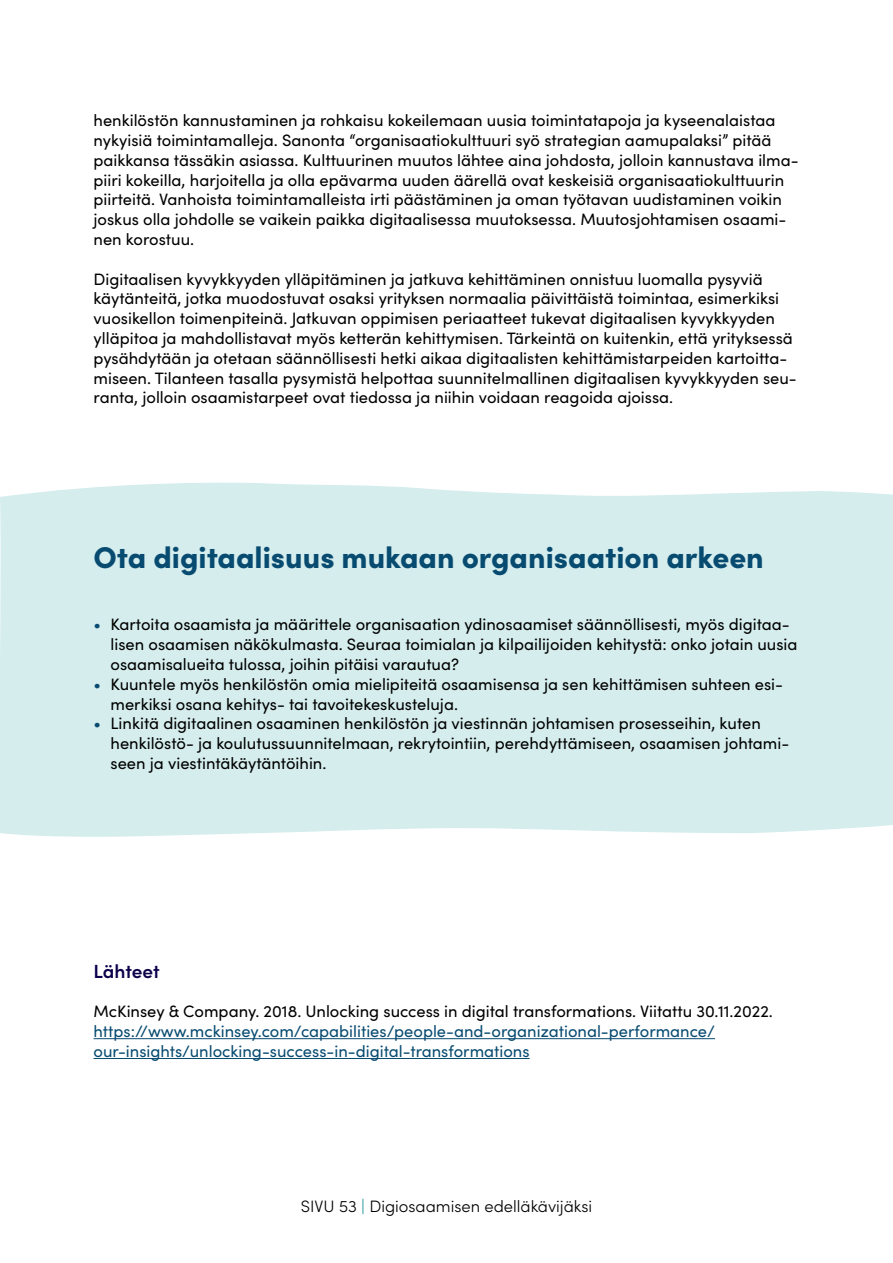
<style>
.page{position:relative;width:893px;height:1263px;background:#fff}
.page>*{position:absolute;margin:0;border:0;box-sizing:border-box;transform-origin:0 0}
.Laatikko-otsikko{font:900 30px "Sofia Pro";color:#084b71}
.Ots_1_1_H3{font:600 19.05px "Sofia Pro";letter-spacing:-.005em;color:#0d004c}
.Leipis{font:16.5px/19.8px "Sofia Pro";color:#000}
.Leipis-2{font:16.5px/19.8px "Sofia Pro";color:#084b71}
.t1{font:300 16.5px "Sofia Pro";color:#000}
.s1{color:#084b71}
.s2{color:#000}
.s3{color:#0d8891}
</style>
<div class="page">
<div style="left:0;top:483px;width:893px;height:354px;background:#d5eded"></div>
<hr style="left:94px;top:1038px;width:621px;height:1px;background:#084b71">
<hr style="left:94px;top:1058px;width:436px;height:1px;background:#084b71">
<p class="Leipis" style="left:94px;top:110px;width:707px">henkilöstön kannustaminen ja rohkaisu kokeilemaan uusia toimintatapoja ja kyseenalaistaa nykyisiä toimintamalleja. Sanonta “organisaatiokulttuuri syö strategian aamupalaksi” pitää paikkansa tässäkin asiassa. Kulttuurinen muutos lähtee aina johdosta, jolloin kannustava ilma&shy;piiri kokeilla, harjoitella ja olla epävarma uuden äärellä ovat keskeisiä organisaatiokulttuurin piirteitä. Vanhoista toimintamalleista irti päästäminen ja oman työtavan uudistaminen voikin joskus olla johdolle se vaikein paikka digitaalisessa muutoksessa. Muutosjohtamisen osaami&shy;nen korostuu.</p>
<p class="Leipis" style="left:94px;top:268px;width:705px">Digitaalisen kyvykkyyden ylläpitäminen ja jatkuva kehittäminen onnistuu luomalla pysyviä käytänteitä, jotka muodostuvat osaksi yrityksen normaalia päivittäistä toimintaa, esimerkiksi vuosikellon toimenpiteinä. Jatkuvan oppimisen periaatteet tukevat digitaalisen kyvykkyyden ylläpitoa ja mahdollistavat myös ketterän kehittymisen. Tärkeintä on kuitenkin, että yrityksessä pysähdytään ja otetaan säännöllisesti hetki aikaa digitaalisten kehittämistarpeiden kartoitta&shy;miseen. Tilanteen tasalla pysymistä helpottaa suunnitelmallinen digitaalisen kyvykkyyden seu&shy;ranta, jolloin osaamistarpeet ovat tiedossa ja niihin voidaan reagoida ajoissa.</p>
<p class="Laatikko-otsikko" style="left:94px;top:534px;width:672px">Ota digitaalisuus mukaan organisaation arkeen</p>
<p class="Leipis" style="left:111px;top:614px;width:688px;text-indent:-17px"><span class="s1">•</span> Kartoita osaamista ja määrittele organisaation ydinosaamiset säännöllisesti, myös digitaa&shy;lisen osaamisen näkökulmasta. Seuraa toimialan ja kilpailijoiden kehitystä: onko jotain uusia osaamisalueita tulossa, joihin pitäisi varautua?</p>
<p class="Leipis" style="left:111px;top:673px;width:674px;text-indent:-17px"><span class="s1">•</span> Kuuntele myös henkilöstön omia mielipiteitä osaamisensa ja sen kehittämisen suhteen esi&shy;merkiksi osana kehitys- tai tavoitekeskusteluja.</p>
<p class="Leipis" style="left:111px;top:713px;width:680px;text-indent:-17px"><span class="s1">•</span> Linkitä digitaalinen osaaminen henkilöstön ja viestinnän johtamisen prosesseihin, kuten henkilöstö- ja koulutussuunnitelmaan, rekrytointiin, perehdyttämiseen, osaamisen johtami&shy;seen ja viestintäkäytäntöihin.</p>
<h3 class="Ots_1_1_H3" style="left:94px;top:956px;width:68px">Lähteet</h3>
<p class="Leipis-2" style="left:94px;top:1001px;width:681px"><span class="s2">McKinsey &amp; Company. 2018. Unlocking success in digital transformations. Viitattu 30.11.2022. </span>https://www.mckinsey.com/capabilities/people-and-organizational-performance/ our-insights/unlocking-success-in-digital-transformations</p>
<p class="t1" style="left:301px;top:1195px;width:293px">SIVU 53 <span class="s3">|</span> Digiosaamisen edelläkävijäksi</p>
</div>
